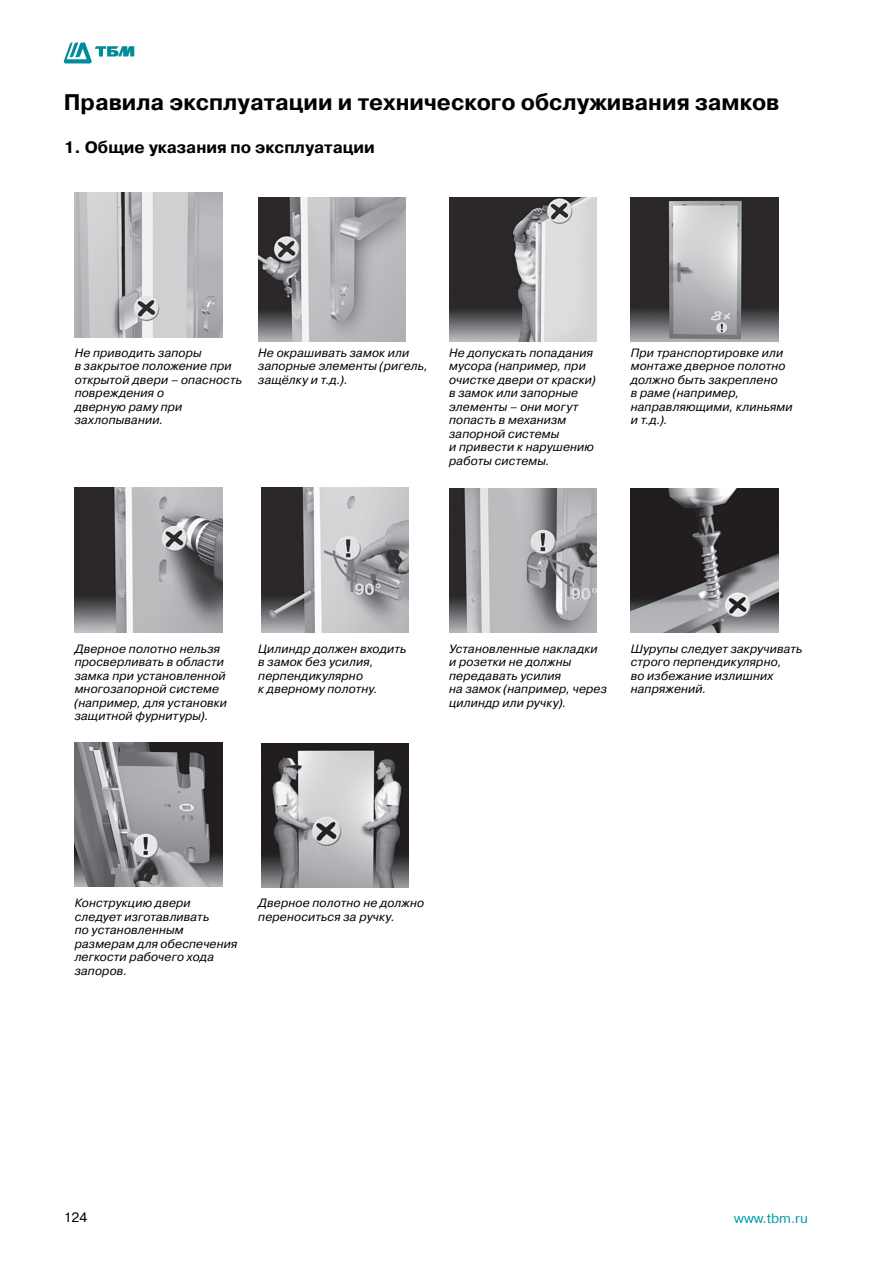
<style>
.page{position:relative;width:893px;height:1263px;background:#fff}
.page>*{position:absolute;margin:0;border:0;box-sizing:border-box;transform-origin:0 0}
.t1{font:700 22.5px "Pragmatica C";color:#000}
.t2{font:700 16.5px "Pragmatica C";color:#000}
.t3{font:13.5px "Pragmatica C";color:#009ca9}
.t4{font:13.5px "Pragmatica C";color:#000}
.t5{font:italic 12px/13.5px "Pragmatica C";letter-spacing:.015em;color:#000}
</style>
<div class="page">
<svg style="left:63px;top:43px;width:71px;height:20px"></svg>
<img style="left:75px;top:193px;width:147px;height:144px">
<img style="left:261px;top:743px;width:148px;height:145px">
<img style="left:258px;top:197px;width:148px;height:145px">
<img style="left:449px;top:197px;width:148px;height:145px">
<img style="left:631px;top:197px;width:147px;height:145px">
<img style="left:75px;top:488px;width:147px;height:144px">
<img style="left:261px;top:488px;width:148px;height:144px">
<img style="left:449px;top:489px;width:148px;height:144px">
<img style="left:631px;top:489px;width:147px;height:144px">
<img style="left:75px;top:742px;width:147px;height:144px">
<h1 class="t1" style="left:64px;top:89px;width:717px">Правила эксплуатации и технического обслуживания замков</h1>
<h2 class="t2" style="left:64px;top:138px;width:313px">1. Общие указания по эксплуатации</h2>
<p class="t5" style="left:75px;top:346px;width:169px">Не приводить запоры<br>в закрытое положение при открытой двери – опасность повреждения о<br>дверную раму при захлопывании.</p>
<p class="t5" style="left:258px;top:346px;width:171px">Не окрашивать замок или запорные элементы (ригель, защёлку и т.д.).</p>
<p class="t5" style="left:449px;top:346px;width:148px">Не допускать попадания мусора (например, при очистке двери от краски) в замок или запорные элементы – они могут попасть в механизм запорной системы<br>и привести к нарушению работы системы.</p>
<p class="t5" style="left:631px;top:346px;width:163px">При транспортировке или монтаже дверное полотно должно быть закреплено<br>в раме (например, направляющими, клиньями и т.д.).</p>
<p class="t5" style="left:75px;top:642px;width:154px">Дверное полотно нельзя просверливать в области замка при установленной многозапорной системе (например, для установки защитной фурнитуры).</p>
<p class="t5" style="left:258px;top:642px;width:150px">Цилиндр должен входить в замок без усилия, перпендикулярно<br>к дверному полотну.</p>
<p class="t5" style="left:449px;top:642px;width:159px">Установленные накладки и розетки не должны передавать усилия<br>на замок (например, через цилиндр или ручку).</p>
<p class="t5" style="left:631px;top:642px;width:173px">Шурупы следует закручивать строго перпендикулярно,<br>во избежание излишних напряжений.</p>
<p class="t5" style="left:75px;top:896px;width:164px">Конструкцию двери следует изготавливать<br>по установленным размерам для обеспечения легкости рабочего хода запоров.</p>
<p class="t5" style="left:258px;top:896px;width:168px">Дверное полотно не должно переноситься за ручку.</p>
<p class="t4" style="left:64px;top:1210px;width:25px">124</p>
<p class="t3" style="left:734px;top:1211px;width:75px">www.tbm.ru</p>
</div>
